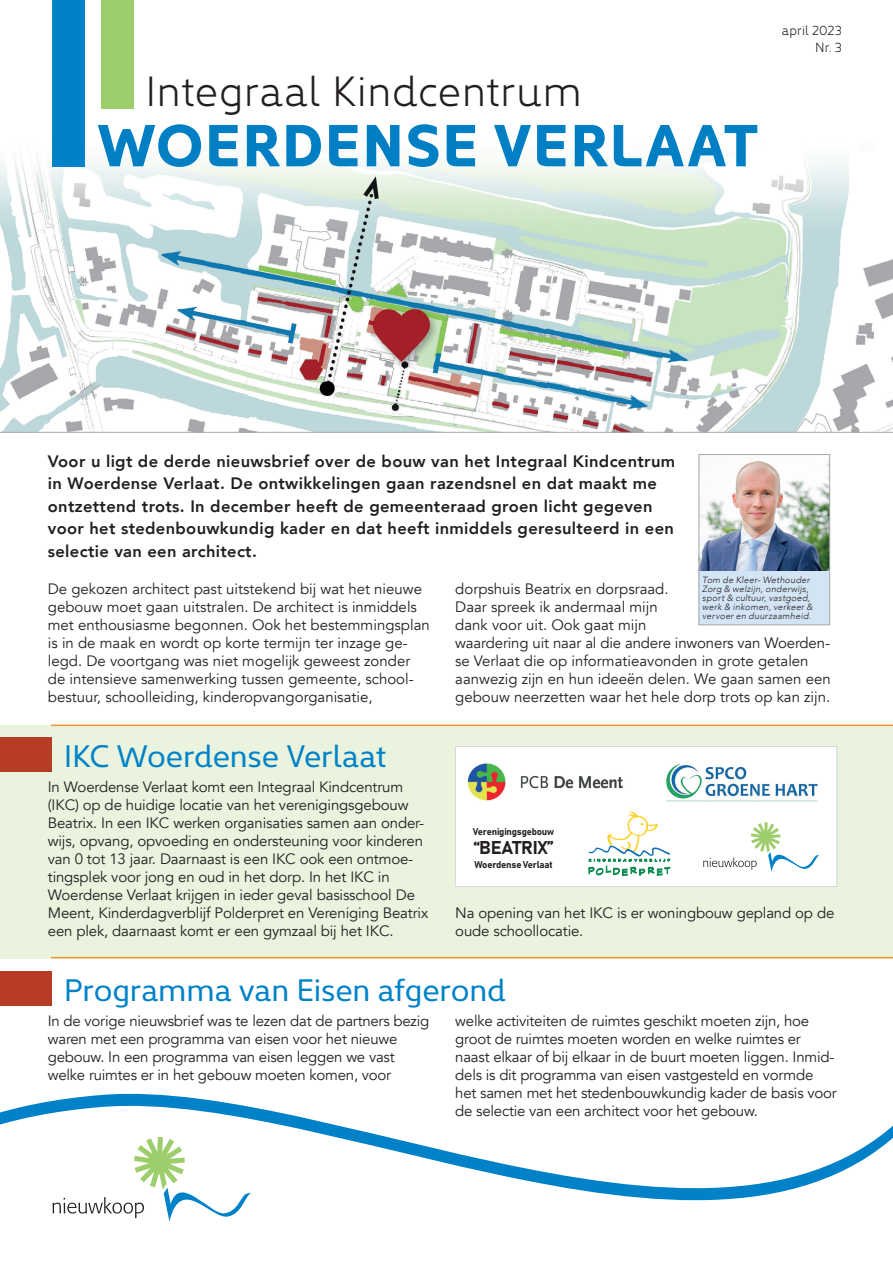
<style>
.page{position:relative;width:893px;height:1263px;background:#fff}
.page>*{position:absolute;margin:0;border:0;box-sizing:border-box;transform-origin:0 0}
.t1{font:700 60px "Kyrial Display Pro";letter-spacing:.01em;color:#007fc5}
.t2{font:300 42.75px "Kyrial Display Pro";letter-spacing:.015em;color:#231f20}
.t3{font:31.5px "Kyrial Display Pro";letter-spacing:-.005em;color:#0082c8}
.t4{font:18.3px "Bahnschrift";letter-spacing:-.02em;color:#231f20}
.t5{font:800 16.5px/22.5px "Avenir";letter-spacing:.02em;color:#231f20}
.t6{font:15px/18px "Avenir";letter-spacing:-.01em;color:#231f20}
.t7{font:300 13.5px/17.2px "Kyrial Display Pro";letter-spacing:.01em;color:#231f20;text-align:right}
.t8{font:9.6px "Bahnschrift";letter-spacing:-.02em;color:#231f20}
.t9{font:italic 300 9px/9px "Avenir";letter-spacing:.03em;color:#231f20}
</style>
<div class="page">
<img style="left:0;top:133px;width:893px;height:299px">
<div style="left:0;top:725px;width:893px;height:233px;background:#e9f3de"></div>
<hr style="left:51px;top:724px;width:842px;height:2px;background:#f29131">
<hr style="left:51px;top:957px;width:842px;height:1px;background:#f29131">
<hr style="left:0;top:432px;width:893px;height:1px;background:#a8a9ad">
<div style="left:0;top:737px;width:51px;height:34px;background:#b63c25"></div>
<div style="left:0;top:972px;width:51px;height:34px;background:#b63c25"></div>
<div style="left:53px;top:0;width:32px;height:166px;background:#0082c8"></div>
<div style="left:101px;top:0;width:33px;height:108px;background:#9dce6b"></div>
<svg style="left:0;top:1093px;width:893px;height:121px"></svg>
<svg style="left:53px;top:1137px;width:197px;height:84px"></svg>
<img style="left:701px;top:461px;width:127px;height:110px">
<div style="left:698px;top:572px;width:131px;height:53px;background:#d3e4f4"></div>
<div style="left:455px;top:746px;width:382px;height:141px;background:#fff"></div>
<svg style="left:703px;top:822px;width:116px;height:50px;background:#ebf2ed"></svg>
<img style="left:466px;top:762px;width:158px;height:41px">
<img style="left:665px;top:763px;width:154px;height:38px">
<svg style="left:588px;top:811px;width:82px;height:65px;background:#e3eee3"></svg>
<div style="left:699px;top:454px;width:131px;height:171px;border:1px solid #a8a9ad"></div>
<h2 class="t2" style="left:145px;top:59px;width:438px">Integraal Kindcentrum</h2>
<h1 class="t1" style="left:97px;top:102px;width:663px">WOERDENSE VERLAAT</h1>
<p class="t7" style="left:782px;top:21px;width:62px">april 2023<br>Nr. 3</p>
<p class="t5" style="left:48px;top:450px;width:629px">Voor u ligt de derde nieuwsbrief over de bouw van het Integraal Kindcentrum in Woerdense Verlaat. De ontwikkelingen gaan razendsnel en dat maakt me ontzettend trots. In december heeft de gemeenteraad groen licht gegeven voor het stedenbouwkundig kader en dat heeft inmiddels geresulteerd in een selectie van een architect.</p>
<p class="t6" style="left:48px;top:580px;width:383px">De gekozen architect past uitstekend bij wat het nieuwe gebouw moet gaan uitstralen. De architect is inmiddels met enthousiasme begonnen. Ook het bestemmingsplan is in de maak en wordt op korte termijn ter inzage ge&shy;legd. De voortgang was niet mogelijk geweest zonder de intensieve samenwerking tussen gemeente, school&shy;bestuur, schoolleiding, kinderopvangorganisatie,</p>
<p class="t6" style="left:455px;top:580px;width:377px">dorpshuis Beatrix en dorpsraad.<br>Daar spreek ik andermaal mijn<br>dank voor uit. Ook gaat mijn<br>waardering uit naar al die andere inwoners van Woerden&shy;se Verlaat die op informatieavonden in grote getalen aanwezig zijn en hun ideeën delen. We gaan samen een gebouw neerzetten waar het hele dorp trots op kan zijn.</p>
<h3 class="t3" style="left:64px;top:734px;width:324px">IKC Woerdense Verlaat</h3>
<p class="t6" style="left:48px;top:778px;width:382px">In Woerdense Verlaat komt een Integraal Kindcentrum (IKC) op de huidige locatie van het verenigingsgebouw Beatrix. In een IKC werken organisaties samen aan onder&shy;wijs, opvang, opvoeding en ondersteuning voor kinderen van 0 tot 13 jaar. Daarnaast is een IKC ook een ontmoe&shy;tingsplek voor jong en oud in het dorp. In het IKC in Woerdense Verlaat krijgen in ieder geval basisschool De Meent, Kinderdagverblijf Polderpret en Vereniging Beatrix een plek, daarnaast komt er een gymzaal bij het IKC.</p>
<p class="t9" style="left:702px;top:576px;width:112px">Tom de Kleer- Wethouder<br>Zorg &amp; welzijn, onderwijs, sport &amp; cultuur, vastgoed, werk &amp; inkomen, verkeer &amp; vervoer en duurzaamheid.</p>
<p class="t8" style="left:473px;top:825px;width:83px">Verenigingsgebouw</p>
<p class="t4" style="left:474px;top:836px;width:81px">“BEATRIX”</p>
<p class="t8" style="left:475px;top:858px;width:79px">Woerdense Verlaat</p>
<p class="t6" style="left:455px;top:904px;width:381px">Na opening van het IKC is er woningbouw gepland op de oude schoollocatie.</p>
<h3 class="t3" style="left:64px;top:968px;width:444px">Programma van Eisen afgerond</h3>
<p class="t6" style="left:48px;top:1012px;width:383px">In de vorige nieuwsbrief was te lezen dat de partners bezig waren met een programma van eisen voor het nieuwe gebouw. In een programma van eisen leggen we vast welke ruimtes er in het gebouw moeten komen, voor</p>
<p class="t6" style="left:455px;top:1012px;width:383px">welke activiteiten de ruimtes geschikt moeten zijn, hoe groot de ruimtes moeten worden en welke ruimtes er naast elkaar of bij elkaar in de buurt moeten liggen. Inmid&shy;dels is dit programma van eisen vastgesteld en vormde het samen met het stedenbouwkundig kader de basis voor de selectie van een architect voor het gebouw.</p>
</div>
